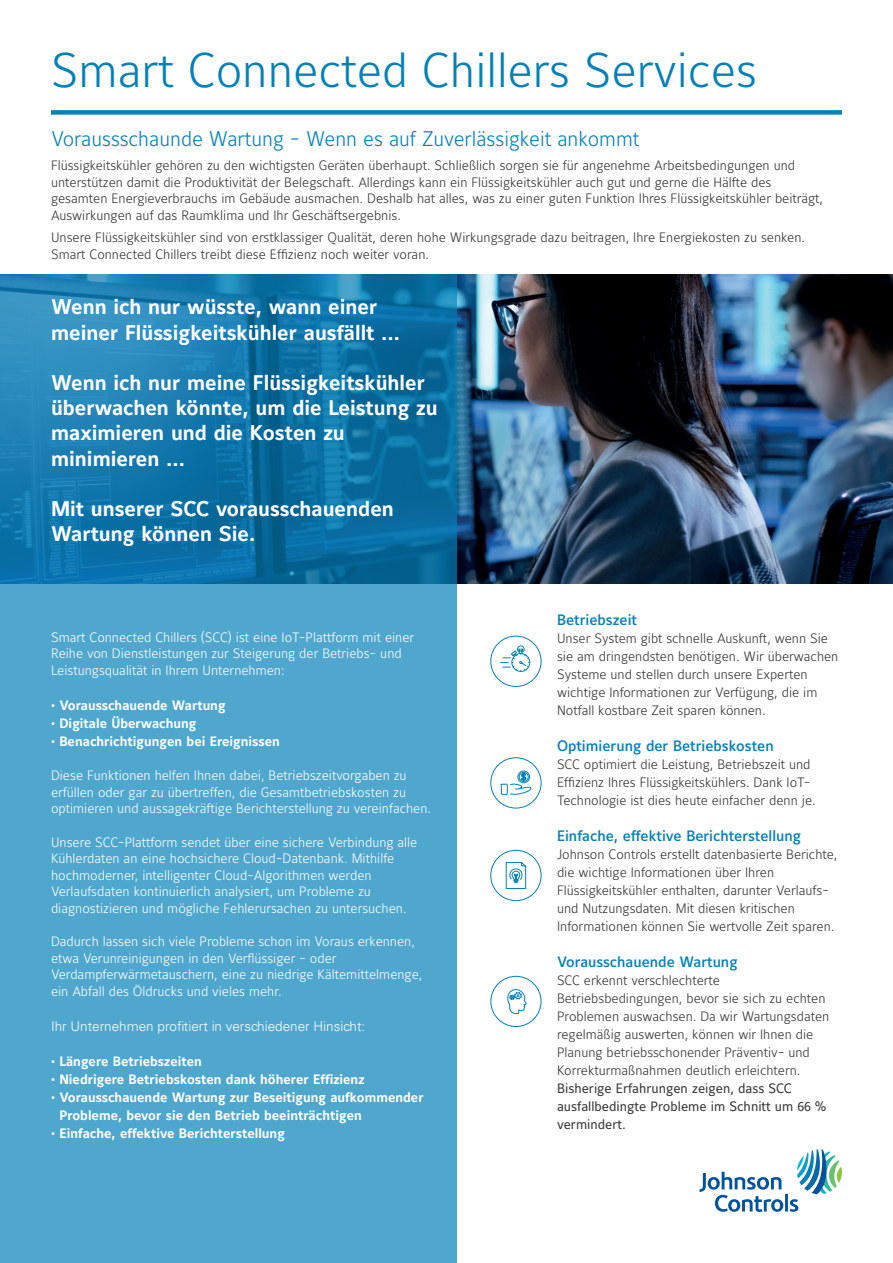
<style>
.page{position:relative;width:893px;height:1263px;background:#fff}
.page>*{position:absolute;margin:0;border:0;box-sizing:border-box;transform-origin:0 0}
._10_Grafik_7_8_blau{font:300 48px "Maurea Jci Lf ML";color:#0481b8}
.First_paragraph_Bold{font:700 21px/25.2px "Maurea Jci Tf ML";color:#fff}
.First_paragraph_Bold-2{font:300 21px "Maurea Jci Tf ML";color:#0481b8}
.First_paragraph_Bold-3{font:500 15px "Maurea Jci Tf ML";color:#0481b8}
.First_paragraph_Bold-4{font:300 13.5px/18px "Maurea Jci Lf ML";color:#363536}
.Body_Copy_Light_9_4m{font:300 13.5px/16.5px "Maurea Jci Lf ML";color:#fff}
.Body_Copy_Light_9_4m-2{font:700 13.5px/18px "Maurea Jci Lf ML";color:#fff}
.Body_Copy_Light_9_4m-3{font:300 13.5px "Univers LT Std";color:#fff}
.s1{font-weight:400}
</style>
<div class="page">
<img style="left:457px;top:274px;width:436px;height:310px">
<svg style="left:0;top:274px;width:457px;height:989px;fill:#4fa7cd"></svg>
<svg style="left:699px;top:1149px;width:143px;height:63px"></svg>
<div style="left:51px;top:110px;width:791px;height:5px;background:#0481b8"></div>
<div style="left:490px;top:976px;width:51px;height:51px;border:1px solid #0481b8;border-radius:50%"></div>
<svg style="left:507px;top:989px;width:20px;height:25px"></svg>
<div style="left:490px;top:850px;width:51px;height:51px;border:1px solid #0481b8;border-radius:50%"></div>
<svg style="left:505px;top:862px;width:22px;height:27px"></svg>
<div style="left:490px;top:757px;width:51px;height:51px;border:1px solid #0481b8;border-radius:50%"></div>
<svg style="left:500px;top:770px;width:32px;height:25px"></svg>
<div style="left:517px;top:771px;width:13px;height:12px;border:1px solid #0481b8;border-radius:50%"></div>
<div style="left:519px;top:772px;width:9px;height:10px;border:1px solid #0481b8;border-radius:50%"></div>
<div style="left:490px;top:636px;width:51px;height:51px;border:1px solid #0481b8;border-radius:50%"></div>
<svg style="left:500px;top:645px;width:30px;height:27px"></svg>
<p class="_10_Grafik_7_8_blau" style="left:51px;top:40px;width:708px">Smart Connected Chillers Services</p>
<p class="First_paragraph_Bold-2" style="left:51px;top:126px;width:590px">Voraussschaunde Wartung - Wenn es auf Zuverlässigkeit ankommt</p>
<p class="First_paragraph_Bold-4" style="left:51px;top:157px;width:746px;line-height:16.5px">Flüssigkeitskühler gehören zu den wichtigsten Geräten überhaupt. Schließlich sorgen sie für angenehme Arbeitsbedingungen und unterstützen damit die Produktivität der Belegschaft. Allerdings kann ein Flüssigkeitskühler auch gut und gerne die Hälfte des</p>
<p class="First_paragraph_Bold-4" style="left:51px;top:190px;width:774px;line-height:16.5px">gesamten Energieverbrauchs im Gebäude ausmachen. Deshalb hat alles, was zu einer guten Funktion Ihres Flüssigkeitskühler beiträgt,<br>Auswirkungen auf das Raumklima und Ihr Geschäftsergebnis.</p>
<p class="First_paragraph_Bold-4" style="left:51px;top:228px;width:756px">Unsere Flüssigkeitskühler sind von erstklassiger Qualität, deren hohe Wirkungsgrade dazu beitragen, Ihre Energiekosten zu senken.</p>
<p class="First_paragraph_Bold-4" style="left:51px;top:245px;width:380px">Smart Connected Chillers treibt diese Effizienz noch weiter voran.</p>
<p class="First_paragraph_Bold" style="left:51px;top:295px;width:351px">Wenn ich nur wüsste, wann einer meiner Flüssigkeitskühler ausfällt …</p>
<p class="First_paragraph_Bold" style="left:51px;top:370px;width:388px">Wenn ich nur meine Flüssigkeitskühler überwachen könnte, um die Leistung zu maximieren und die Kosten zu minimieren …</p>
<p class="First_paragraph_Bold" style="left:51px;top:496px;width:344px">Mit unserer SCC vorausschauenden<br>Wartung können Sie.</p>
<p class="Body_Copy_Light_9_4m" style="left:51px;top:628px;width:365px">Smart Connected Chillers (SCC) ist eine IoT-Plattform mit einer<br>Reihe von Dienstleistungen zur Steigerung der Betriebs- und<br>Leistungsqualität in Ihrem Unternehmen:</p>
<p class="Body_Copy_Light_9_4m-2" style="left:51px;top:696px;width:176px">• Vorausschauende Wartung</p>
<p class="Body_Copy_Light_9_4m-2" style="left:51px;top:714px;width:147px">• Digitale Überwachung</p>
<p class="Body_Copy_Light_9_4m-2" style="left:51px;top:732px;width:230px">• Benachrichtigungen bei Ereignissen</p>
<p class="Body_Copy_Light_9_4m" style="left:51px;top:767px;width:382px">Diese Funktionen helfen Ihnen dabei, Betriebszeitvorgaben zu erfüllen oder gar zu übertreffen, die Gesamtbetriebskosten zu optimieren und aussagekräftige Berichterstellung zu vereinfachen.</p>
<p class="Body_Copy_Light_9_4m" style="left:51px;top:833px;width:368px">Unsere SCC-Plattform sendet über eine sichere Verbindung alle Kühlerdaten an eine hochsichere Cloud-Datenbank. Mithilfe hochmoderner, intelligenter Cloud-Algorithmen werden Verlaufsdaten kontinuierlich analysiert, um Probleme zu diagnostizieren und mögliche Fehlerursachen zu untersuchen.</p>
<p class="Body_Copy_Light_9_4m" style="left:51px;top:933px;width:373px">Dadurch lassen sich viele Probleme schon im Voraus erkennen, etwa Verunreinigungen in den Verflüssiger - oder Verdampferwärmetauschern, eine zu niedrige Kältemittelmenge, ein Abfall des Öldrucks und vieles mehr.</p>
<p class="Body_Copy_Light_9_4m-3" style="left:51px;top:1018px;width:316px">Ihr Unternehmen profitiert in verschiedener Hinsicht:</p>
<p class="Body_Copy_Light_9_4m-2" style="left:51px;top:1052px;width:152px">• Längere Betriebszeiten</p>
<p class="Body_Copy_Light_9_4m-2" style="left:51px;top:1070px;width:315px">• Niedrigere Betriebskosten dank höherer Effizienz</p>
<p class="Body_Copy_Light_9_4m-2" style="left:59px;top:1088px;width:366px;text-indent:-8px">• Vorausschauende Wartung zur Beseitigung aufkommender<br>Probleme, bevor sie den Betrieb beeinträchtigen</p>
<p class="Body_Copy_Light_9_4m-2" style="left:51px;top:1124px;width:235px">• Einfache, effektive Berichterstellung</p>
<p class="First_paragraph_Bold-3" style="left:557px;top:610px;width:82px">Betriebszeit</p>
<p class="First_paragraph_Bold-4" style="left:557px;top:629px;width:283px">Unser System gibt schnelle Auskunft, wenn Sie sie am dringendsten benötigen. Wir überwachen Systeme und stellen durch unsere Experten wichtige Informationen zur Verfügung, die im Notfall kostbare Zeit sparen können.</p>
<p class="First_paragraph_Bold-3" style="left:557px;top:736px;width:218px">Optimierung der Betriebskosten</p>
<p class="First_paragraph_Bold-4" style="left:557px;top:755px;width:260px">SCC optimiert die Leistung, Betriebszeit und<br>Effizienz Ihres Flüssigkeitskühlers. Dank IoT-<br>Technologie ist dies heute einfacher denn je.</p>
<p class="First_paragraph_Bold-3" style="left:557px;top:826px;width:246px">Einfache, effektive Berichterstellung</p>
<p class="First_paragraph_Bold-4" style="left:557px;top:845px;width:282px">Johnson Controls erstellt datenbasierte Berichte, die wichtige Informationen über Ihren Flüssigkeitskühler enthalten, darunter Verlaufs&shy;und Nutzungsdaten. Mit diesen kritischen Informationen können Sie wertvolle Zeit sparen.</p>
<p class="First_paragraph_Bold-3" style="left:557px;top:952px;width:182px">Vorausschauende Wartung</p>
<p class="First_paragraph_Bold-4" style="left:557px;top:971px;width:274px">SCC erkennt verschlechterte Betriebsbedingungen, bevor sie sich zu echten Problemen auswachsen. Da wir Wartungsdaten regelmäßig auswerten, können wir Ihnen die Planung betriebsschonender Präventiv- und Korrekturmaßnahmen deutlich erleichtern.<br><span class="s1">Bisherige Erfahrungen zeigen, dass SCC ausfallbedingte Probleme im Schnitt um 66 % vermindert.</span></p>
</div>
